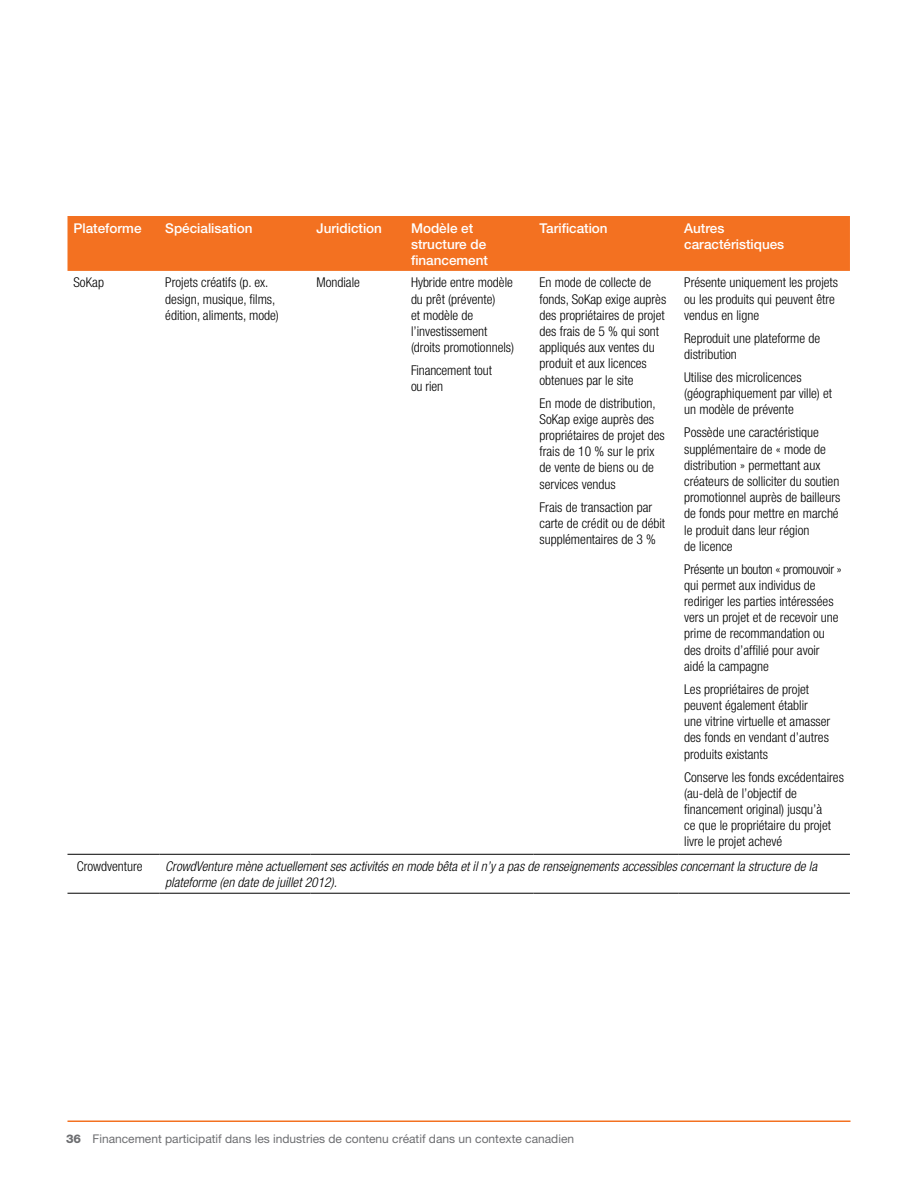
<style>
.page{position:relative;width:918px;height:1188px;background:#fff}
.page>*{position:absolute;margin:0;border:0;box-sizing:border-box;transform-origin:0 0}
.t1{font:300 condensed 13.5px/16.2px "Helvetica Neue";color:#000}
.t2{font:italic 300 condensed 13.5px/16.2px "Helvetica Neue";color:#000}
.t3{font:500 13.5px/16.2px "Helvetica Neue";color:#fff}
.t4{font:12px "Helvetica Neue";color:#6d6e71}
.s1{font-weight:800}
</style>
<div class="page">
<hr style="left:68px;top:1120px;width:782px;height:2px;background:#f37121">
<div style="left:68px;top:216px;width:782px;height:55px;background:#f37121"></div>
<hr style="left:68px;top:893px;width:91px;height:1px;background:#000">
<hr style="left:159px;top:893px;width:151px;height:1px;background:#000">
<hr style="left:310px;top:893px;width:95px;height:1px;background:#000">
<hr style="left:405px;top:893px;width:129px;height:1px;background:#000">
<hr style="left:534px;top:893px;width:144px;height:1px;background:#000">
<hr style="left:678px;top:893px;width:172px;height:1px;background:#000">
<hr style="left:68px;top:854px;width:91px;height:1px;background:#000">
<hr style="left:159px;top:854px;width:151px;height:1px;background:#000">
<hr style="left:310px;top:854px;width:95px;height:1px;background:#000">
<hr style="left:405px;top:854px;width:129px;height:1px;background:#000">
<hr style="left:534px;top:854px;width:144px;height:1px;background:#000">
<hr style="left:678px;top:854px;width:172px;height:1px;background:#000">
<p class="t3" style="left:74px;top:219px;width:70px">Plateforme</p>
<p class="t3" style="left:165px;top:219px;width:89px">Spécialisation</p>
<p class="t3" style="left:316px;top:219px;width:67px">Juridiction</p>
<p class="t3" style="left:411px;top:219px;width:79px">Modèle et structure de financement</p>
<p class="t3" style="left:540px;top:219px;width:70px">Tarification</p>
<p class="t3" style="left:684px;top:219px;width:102px">Autres caractéristiques</p>
<p class="t1" style="left:74px;top:274px;width:32px">SoKap</p>
<p class="t1" style="left:165px;top:274px;width:115px">Projets créatifs (p. ex. design, musique, films, édition, aliments, mode)</p>
<p class="t1" style="left:316px;top:274px;width:45px">Mondiale</p>
<p class="t1" style="left:411px;top:274px;width:105px">Hybride entre modèle du prêt (prévente)<br>et modèle de l’investissement (droits promotionnels)</p>
<p class="t1" style="left:411px;top:362px;width:82px">Financement tout ou rien</p>
<p class="t1" style="left:684px;top:274px;width:155px">Présente uniquement les projets ou les produits qui peuvent être vendus en ligne</p>
<p class="t1" style="left:684px;top:330px;width:138px">Reproduit une plateforme de distribution</p>
<p class="t1" style="left:684px;top:369px;width:149px">Utilise des microlicences (géographiquement par ville) et un modèle de prévente</p>
<p class="t1" style="left:684px;top:424px;width:158px">Possède une caractéristique supplémentaire de « mode de distribution » permettant aux créateurs de solliciter du soutien promotionnel auprès de bailleurs de fonds pour mettre en marché le produit dans leur région<br>de licence</p>
<p class="t1" style="left:684px;top:561px;width:159px">Présente un bouton « promouvoir » qui permet aux individus de rediriger les parties intéressées vers un projet et de recevoir une prime de recommandation ou des droits d’affilié pour avoir aidé la campagne</p>
<p class="t1" style="left:684px;top:681px;width:148px">Les propriétaires de projet peuvent également établir<br>une vitrine virtuelle et amasser des fonds en vendant d’autres produits existants</p>
<p class="t1" style="left:684px;top:769px;width:161px">Conserve les fonds excédentaires (au-delà de l’objectif de financement original) jusqu’à<br>ce que le propriétaire du projet livre le projet achevé</p>
<p class="t1" style="left:540px;top:274px;width:128px">En mode de collecte de fonds, SoKap exige auprès des propriétaires de projet des frais de 5 % qui sont appliqués aux ventes du produit et aux licences obtenues par le site</p>
<p class="t1" style="left:540px;top:395px;width:127px">En mode de distribution,<br>SoKap exige auprès des propriétaires de projet des frais de 10 % sur le prix de vente de biens ou de services vendus</p>
<p class="t1" style="left:540px;top:499px;width:127px">Frais de transaction par carte de crédit ou de débit supplémentaires de 3 %</p>
<p class="t1" style="left:77px;top:858px;width:67px">Crowdventure</p>
<p class="t2" style="left:165px;top:858px;width:653px">CrowdVenture mène actuellement ses activités en mode bêta et il n’y a pas de renseignements accessibles concernant la structure de la plateforme (en date de juillet 2012).</p>
<p class="t4" style="left:66px;top:1132px;width:510px"><span class="s1">36</span> Financement participatif dans les industries de contenu créatif dans un contexte canadien</p>
</div>
